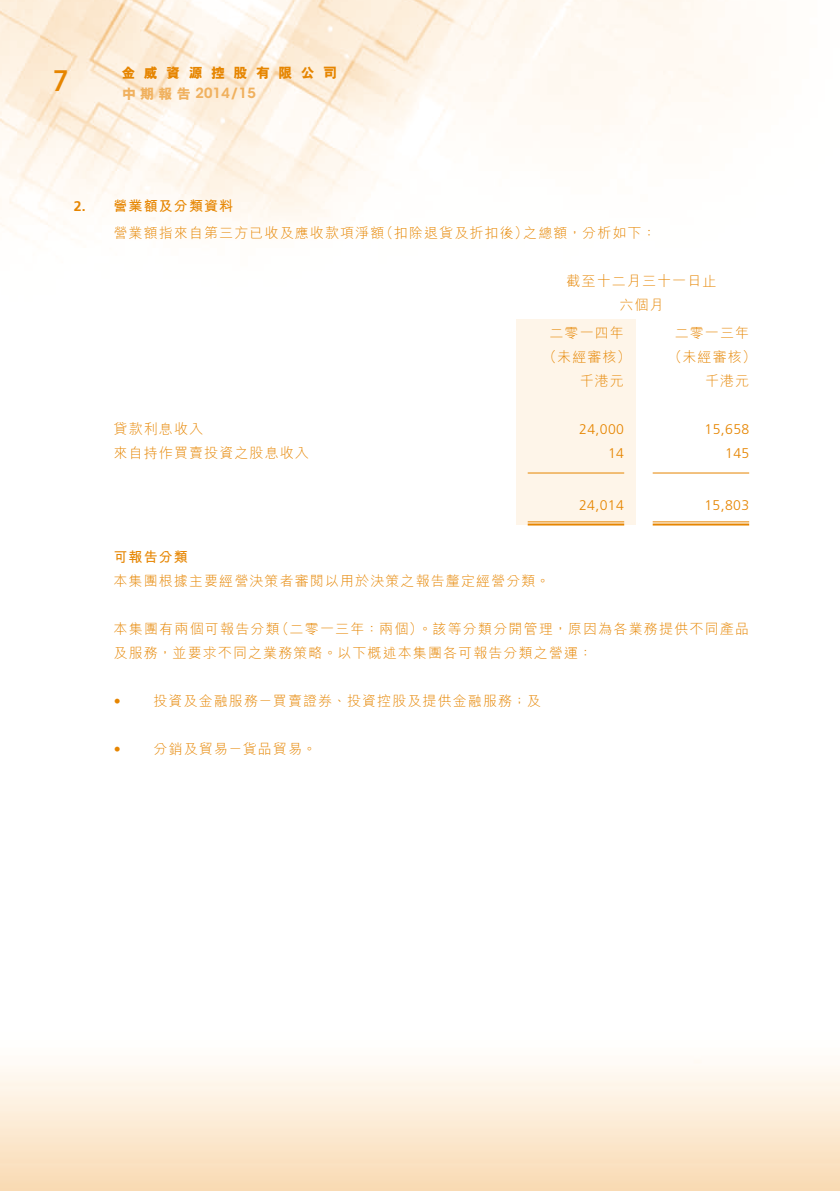
<style>
.page{position:relative;width:840px;height:1191px;background:#fff}
.page>*{position:absolute;margin:0;border:0;box-sizing:border-box;transform-origin:0 0}
.t1{font:500 28px "ITC Avant Garde Std";color:#e68500}
.t2{font:300 14px/24px "M Hei HK";letter-spacing:.08em;color:#e68500;text-align:center}
.t3{font:300 14px "Frutiger LT Std";letter-spacing:.03em;color:#e68500}
.t4{font:700 14px "M Hei HK";letter-spacing:.08em;color:#e68500}
.t5{font:600 14px "ITC Avant Garde Std";letter-spacing:.02em;color:#f0b15f}
.t6{font:800 14px "M Hei HK";letter-spacing:.6em;color:#e68500}
.t7{font:700 14px "Frutiger LT Std";color:#e68500}
.s1{font-family:"M Hei HK";font-weight:800}
</style>
<div class="page">
<img style="left:0;top:0;width:839px;height:1191px">
<div style="left:516px;top:319px;width:119px;height:206px;background:#fef5e9"></div>
<hr style="left:527px;top:472px;width:97px;height:1px;background:#e68500">
<hr style="left:652px;top:472px;width:96px;height:1px;background:#e68500">
<hr style="left:527px;top:521px;width:97px;height:1px;background:#e68500">
<hr style="left:527px;top:523px;width:97px;height:2px;background:#e68500">
<hr style="left:652px;top:521px;width:96px;height:1px;background:#e68500">
<hr style="left:652px;top:523px;width:96px;height:2px;background:#e68500">
<h1 class="t1" style="left:52px;top:64px;width:18px">7</h1>
<p class="t6" style="left:121px;top:64px;width:217px">金威資源控股有限公司</p>
<p class="t5" style="left:122px;top:84px;width:135px"><span class="s1">中期報告</span> 2014/15</p>
<p class="t7" style="left:74px;top:198px;width:14px">2.</p>
<p class="t4" style="left:113px;top:196px;width:121px">營業額及分類資料</p>
<p class="t2" style="left:379px;top:220px;width:150px">（扣除退貨及折扣後）</p>
<p class="t2" style="left:113px;top:220px;width:272px">營業額指來自第三方已收及應收款項淨額</p>
<p class="t2" style="left:523px;top:220px;width:134px">之總額，分析如下：</p>
<p class="t2" style="left:566px;top:268px;width:151px">截至十二月三十一日止六個月</p>
<p class="t2" style="left:674px;top:320px;width:76px">二零一三年</p>
<p class="t2" style="left:549px;top:320px;width:76px">二零一四年</p>
<p class="t2" style="left:113px;top:416px;width:91px">貸款利息收入</p>
<p class="t2" style="left:114px;top:440px;width:197px">來自持作買賣投資之股息收入</p>
<p class="t2" style="left:542px;top:344px;width:90px">（未經審核）</p>
<p class="t2" style="left:667px;top:344px;width:90px">（未經審核(</p>
<p class="t2" style="left:579px;top:368px;width:46px">千港元</p>
<p class="t2" style="left:704px;top:368px;width:46px">千港元</p>
<p class="t3" style="left:579px;top:421px;width:46px">24,000</p>
<p class="t3" style="left:704px;top:421px;width:46px">15,658</p>
<p class="t3" style="left:607px;top:445px;width:17px">14</p>
<p class="t3" style="left:724px;top:445px;width:26px">145</p>
<p class="t3" style="left:578px;top:497px;width:46px">24,014</p>
<p class="t3" style="left:704px;top:497px;width:46px">15,803</p>
<p class="t4" style="left:113px;top:546px;width:76px">可報告分類</p>
<p class="t2" style="left:113px;top:568px;width:437px">本集團根據主要經營決策者審閱以用於決策之報告釐定經營分類。</p>
<p class="t2" style="left:275px;top:616px;width:475px">（二零一三年：兩個）。該等分類分開管理，原因為各業務提供不同產品</p>
<p class="t2" style="left:113px;top:616px;width:480px;text-align:left">本集團有兩個可報告分類<br>及服務，並要求不同之業務策略。以下概述本集團各可報告分類之營運：</p>
<p class="t2" style="left:153px;top:688px;width:389px">投資及金融服務－買賣證券、投資控股及提供金融服務；及</p>
<p class="t3" style="left:114px;top:693px;width:8px">•</p>
<p class="t3" style="left:114px;top:741px;width:8px">•</p>
<p class="t2" style="left:153px;top:736px;width:164px">分銷及貿易－貨品貿易。</p>
</div>
